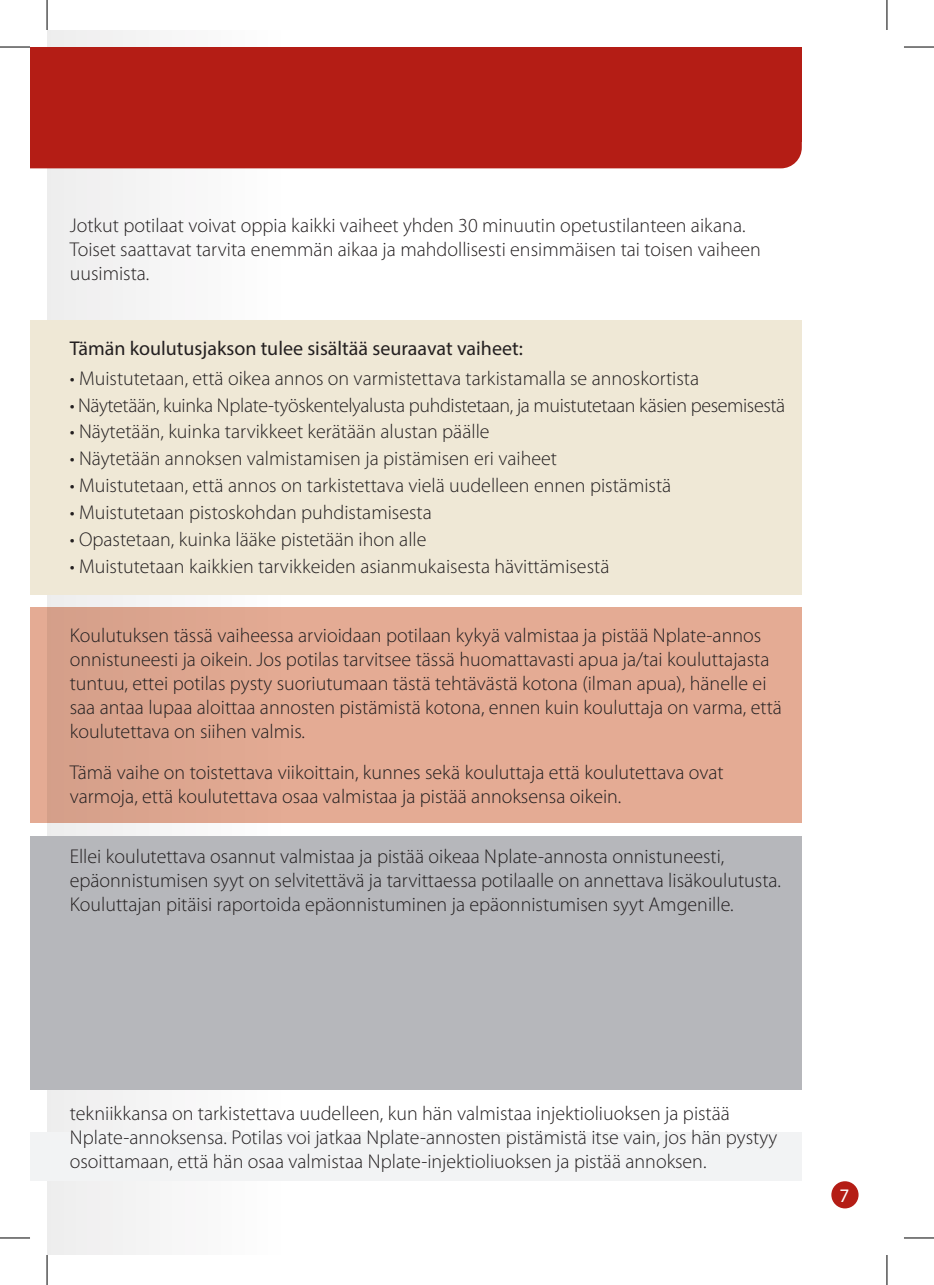
<style>
.page{position:relative;width:934px;height:1285px;background:#fff}
.page>*{position:absolute;margin:0;border:0;box-sizing:border-box;transform-origin:0 0}
.t1{font:300 20px/24px "Myriad Pro";color:#231f20}
.t2{font:300 20px "Myriad Pro";letter-spacing:-.02em;color:#231f20}
.t3{font:20px "Myriad Pro";color:#231f20}
.t4{font:19.2px "Myriad Pro";color:#fff}
</style>
<div class="page">
<div style="left:47px;top:30px;width:420px;height:1225px;background:linear-gradient(to right,#f0efef,#fff)"></div>
<div style="left:30px;top:836px;width:771px;height:253px;background:#b6b7bb"></div>
<div style="left:30px;top:142px;width:771px;height:26px;background:#b41d15"></div>
<div style="left:30px;top:47px;width:771px;height:95px;background:#b41d15"></div>
<div style="left:30px;top:320px;width:771px;height:274px;background:#efe8d6"></div>
<div style="left:30px;top:607px;width:771px;height:215px;background:#e4ab94"></div>
<div style="left:30px;top:1132px;width:771px;height:48px;background:#f2f3f4"></div>
<div style="left:831px;top:1181px;width:27px;height:27px;background:#b41d15;border-radius:50%"></div>
<hr style="left:0;top:47px;width:30px;height:1px;background:#000">
<hr style="left:903px;top:47px;width:30px;height:1px;background:#000">
<hr style="left:0;top:1237px;width:30px;height:1px;background:#000">
<hr style="left:903px;top:1237px;width:30px;height:1px;background:#000">
<hr style="left:47px;top:0;width:1px;height:30px;background:#000">
<hr style="left:47px;top:1255px;width:1px;height:30px;background:#000">
<hr style="left:886px;top:0;width:1px;height:30px;background:#000">
<hr style="left:886px;top:1255px;width:1px;height:30px;background:#000">
<p class="t1" style="left:70px;top:213px;width:692px">Jotkut potilaat voivat oppia kaikki vaiheet yhden 30 minuutin opetustilanteen aikana.<br>Toiset saattavat tarvita enemmän aikaa ja mahdollisesti ensimmäisen tai toisen vaiheen uusimista.</p>
<p class="t3" style="left:70px;top:336px;width:454px">Tämän koulutusjakson tulee sisältää seuraavat vaiheet:</p>
<p class="t1" style="left:70px;top:366px;width:630px">• Muistutetaan, että oikea annos on varmistettava tarkistamalla se annoskortista</p>
<p class="t2" style="left:70px;top:393px;width:716px">• Näytetään, kuinka Nplate-työskentelyalusta puhdistetaan, ja muistutetaan käsien pesemisestä</p>
<p class="t1" style="left:70px;top:419px;width:421px">• Näytetään, kuinka tarvikkeet kerätään alustan päälle</p>
<p class="t1" style="left:70px;top:446px;width:488px">• Näytetään annoksen valmistamisen ja pistämisen eri vaiheet</p>
<p class="t1" style="left:70px;top:473px;width:602px">• Muistutetaan, että annos on tarkistettava vielä uudelleen ennen pistämistä</p>
<p class="t1" style="left:70px;top:500px;width:363px">• Muistutetaan pistoskohdan puhdistamisesta</p>
<p class="t1" style="left:70px;top:527px;width:358px">• Opastetaan, kuinka lääke pistetään ihon alle</p>
<p class="t1" style="left:70px;top:554px;width:541px">• Muistutetaan kaikkien tarvikkeiden asianmukaisesta hävittämisestä</p>
<p class="t1" style="left:70px;top:623px;width:713px">Koulutuksen tässä vaiheessa arvioidaan potilaan kykyä valmistaa ja pistää Nplate-annos onnistuneesti ja oikein. Jos potilas tarvitsee tässä huomattavasti apua ja/tai kouluttajasta tuntuu, ettei potilas pysty suoriutumaan tästä tehtävästä kotona (ilman apua), hänelle ei saa antaa lupaa aloittaa annosten pistämistä kotona, ennen kuin kouluttaja on varma, että koulutettava on siihen valmis.</p>
<p class="t1" style="left:70px;top:760px;width:655px">Tämä vaihe on toistettava viikoittain, kunnes sekä kouluttaja että koulutettava ovat varmoja, että koulutettava osaa valmistaa ja pistää annoksensa oikein.</p>
<p class="t1" style="left:70px;top:844px;width:712px">Ellei koulutettava osannut valmistaa ja pistää oikeaa Nplate-annosta onnistuneesti, epäonnistumisen syyt on selvitettävä ja tarvittaessa potilaalle on annettava lisäkoulutusta.<br>Kouluttajan pitäisi raportoida epäonnistuminen ja epäonnistumisen syyt Amgenille.</p>
<p class="t1" style="left:70px;top:1100px;width:708px">tekniikkansa on tarkistettava uudelleen, kun hän valmistaa injektioliuoksen ja pistää<br>Nplate-annoksensa. Potilas voi jatkaa Nplate-annosten pistämistä itse vain, jos hän pystyy osoittamaan, että hän osaa valmistaa Nplate-injektioliuoksen ja pistää annoksen.</p>
<p class="t4" style="left:839px;top:1183px;width:11px">7</p>
</div>
